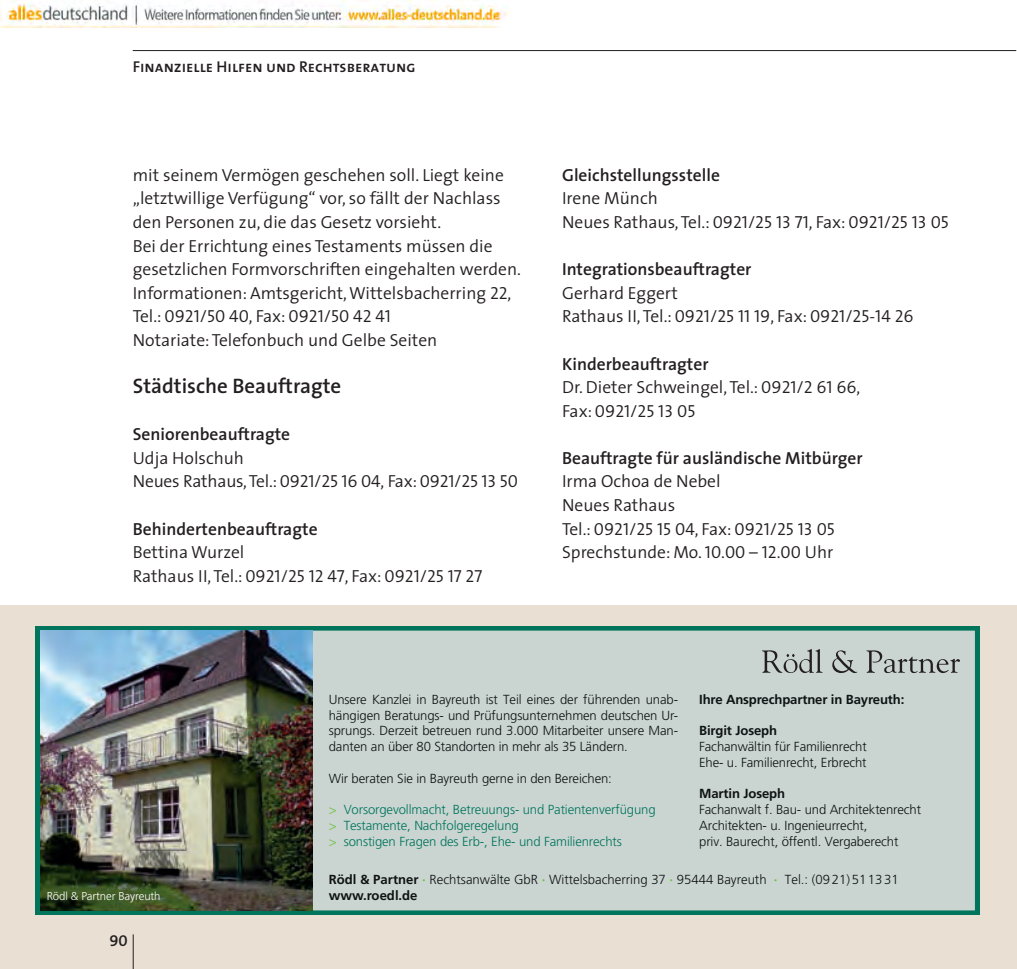
<style>
.page{position:relative;width:1017px;height:969px;background:#fff}
.page>*{position:absolute;margin:0;border:0;box-sizing:border-box;transform-origin:0 0}
.t1{font:600 21px "The Sans";color:#231f20}
.t2{font:300 17.5px/23.6px "The Sans";color:#231f20}
.t3{font:17.5px "The Sans Semi Light Caps";color:#231f20}
.t4{font:600 17.5px "The Sans";color:#231f20}
.t5{font:15.75px "The Sans Semi Bold Caps";color:#231f20}
.t6{font:300 13.12px/15.8px "Frutiger CE";letter-spacing:-.01em;color:#0f1313}
.t7{font:300 13.12px/15.8px "Frutiger CE";letter-spacing:-.01em;color:#01745c}
.t8{font:700 13.12px "Frutiger CE";letter-spacing:-.01em;color:#0f1313}
.t9{font:300 11.38px "Frutiger CE";letter-spacing:-.01em;color:#fff}
.s1{font-family:"The Sans Semi Light Caps";font-weight:400}
.s2{font-family:"The Sans";font-weight:300}
.s3{font-weight:600}
.s4{color:#71bf44}
.s5{font-weight:700}
.s6{font-weight:700;color:#71bf44}
</style>
<div class="page">
<div style="left:0;top:605px;width:1016px;height:363px;background:#e9e0d3"></div>
<hr style="left:133px;top:50px;width:883px;height:1px;background:#231f20">
<hr style="left:133px;top:934px;width:1px;height:34px;background:#231f20">
<div style="left:36px;top:626px;width:942px;height:288px;background:#cad5d1"></div>
<svg style="left:762px;top:648px;width:60px;height:24px"></svg>
<svg style="left:832px;top:650px;width:25px;height:22px"></svg>
<svg style="left:866px;top:649px;width:94px;height:23px;background:#aab2af"></svg>
<img style="left:40px;top:630px;width:273px;height:280px">
<img style="left:0;top:0;width:508px;height:27px">
<p class="t5" style="left:133px;top:53px;width:284px">Finanzielle Hilfen und Rechtsberatung</p>
<p class="t2" style="left:133px;top:162px;width:390px">mit seinem Vermögen geschehen soll. Liegt keine „letztwillige Verfügung“ vor, so fällt der Nachlass den Personen zu, die das Gesetz vorsieht.<br>Bei der Errichtung eines Testaments müssen die gesetzlichen Formvorschriften eingehalten werden.<br>Informationen: Amtsgericht, Wittelsbacherring <span class="s1">22</span>,</p>
<p class="t3" style="left:133px;top:302px;width:260px"><span class="s2">Tel.:</span> 0921/50 40<span class="s2">, Fax:</span> 0921/50 42 41</p>
<p class="t2" style="left:133px;top:327px;width:306px">Notariate: Telefonbuch und Gelbe Seiten</p>
<p class="t1" style="left:133px;top:368px;width:210px">Städtische Beauftragte</p>
<p class="t4" style="left:133px;top:419px;width:159px">Seniorenbeauftragte</p>
<p class="t2" style="left:133px;top:445px;width:113px">Udja Holschuh</p>
<p class="t3" style="left:133px;top:467px;width:387px"><span class="s2">Neues Rathaus, Tel.:</span> 0921/25 16 04, <span class="s2">Fax:</span> 0921/25 13 50</p>
<p class="t4" style="left:133px;top:514px;width:186px">Behindertenbeauftragte</p>
<p class="t2" style="left:133px;top:539px;width:113px">Bettina Wurzel</p>
<p class="t3" style="left:133px;top:561px;width:351px"><span class="s2">Rathaus II, Tel.:</span> 0921/25 12 47<span class="s2">, Fax:</span> 0921/25 17 27</p>
<p class="t4" style="left:562px;top:160px;width:159px">Gleichstellungsstelle</p>
<p class="t2" style="left:562px;top:186px;width:388px">Irene Münch<br>Neues Rathaus, Tel.: <span class="s1">0921/25 13 71</span>, Fax: <span class="s1">0921/25 13 05</span></p>
<p class="t4" style="left:562px;top:254px;width:191px">Integrationsbeauftragter</p>
<p class="t2" style="left:562px;top:280px;width:117px">Gerhard Eggert</p>
<p class="t3" style="left:562px;top:302px;width:353px"><span class="s2">Rathaus II, Tel.:</span> 0921/25 11 19<span class="s2">, Fax:</span> 0921/25-14 26</p>
<p class="t2" style="left:562px;top:351px;width:300px"><span class="s3">Kinderbeauftragter<br></span>Dr. Dieter Schweingel, Tel.: <span class="s1">0921/2 61 66,</span></p>
<p class="t3" style="left:562px;top:396px;width:135px"><span class="s2">Fax:</span> 0921/25 13 05</p>
<p class="t4" style="left:562px;top:443px;width:302px">Beauftragte für ausländische Mitbürger</p>
<p class="t2" style="left:562px;top:469px;width:160px">Irma Ochoa de Nebel<br>Neues Rathaus</p>
<p class="t3" style="left:562px;top:514px;width:274px"><span class="s2">Tel.:</span> 0921/25 15 04<span class="s2">, Fax:</span> 0921/25 13 05</p>
<p class="t2" style="left:562px;top:539px;width:273px">Sprechstunde: Mo. <span class="s1">10.00 – 12.00</span> Uhr</p>
<p class="t6" style="left:329px;top:691px;width:351px;text-align:justify">Unsere Kanzlei in Bayreuth ist Teil eines der führenden unab&shy;hängigen Beratungs- und Prüfungsunternehmen deutschen Ur&shy;sprungs. Derzeit betreuen rund 3.000 Mitarbeiter unsere Man&shy;danten an über 80 Standorten in mehr als 35 Ländern.</p>
<p class="t6" style="left:329px;top:769px;width:284px">Wir beraten Sie in Bayreuth gerne in den Bereichen:</p>
<p class="t7" style="left:329px;top:801px;width:328px"><span class="s4">&gt;</span> Vorsorgevollmacht, Betreuungs- und Patientenverfügung <span class="s4">&gt;</span> Testamente, Nachfolgeregelung<br><span class="s4">&gt;</span> sonstigen Fragen des Erb-, Ehe- und Familienrechts</p>
<p class="t8" style="left:699px;top:691px;width:207px">Ihre Ansprechpartner in Bayreuth:</p>
<p class="t8" style="left:699px;top:722px;width:79px">Birgit Joseph</p>
<p class="t6" style="left:699px;top:738px;width:169px">Fachanwältin für Familienrecht<br>Ehe- u. Familienrecht, Erbrecht</p>
<p class="t8" style="left:699px;top:785px;width:87px">Martin Joseph</p>
<p class="t6" style="left:699px;top:801px;width:223px">Fachanwalt f. Bau- und Architektenrecht<br>Architekten- u. Ingenieurrecht,<br>priv. Baurecht, öffentl. Vergaberecht</p>
<p class="t6" style="left:329px;top:871px;width:571px"><span class="s5">Rödl &amp; Partner</span> <span class="s6">·</span> Rechtsanwälte GbR <span class="s6">·</span> Wittelsbacherring 37 <span class="s6">·</span> 95444 Bayreuth <span class="s6">·</span> Tel.: (09 21) 51 13 31</p>
<p class="t9" style="left:47px;top:889px;width:115px">Rödl &amp; Partner Bayreuth</p>
<p class="t8" style="left:329px;top:887px;width:90px">www.roedl.de</p>
<p class="t5" style="left:109px;top:926px;width:20px">90</p>
</div>
